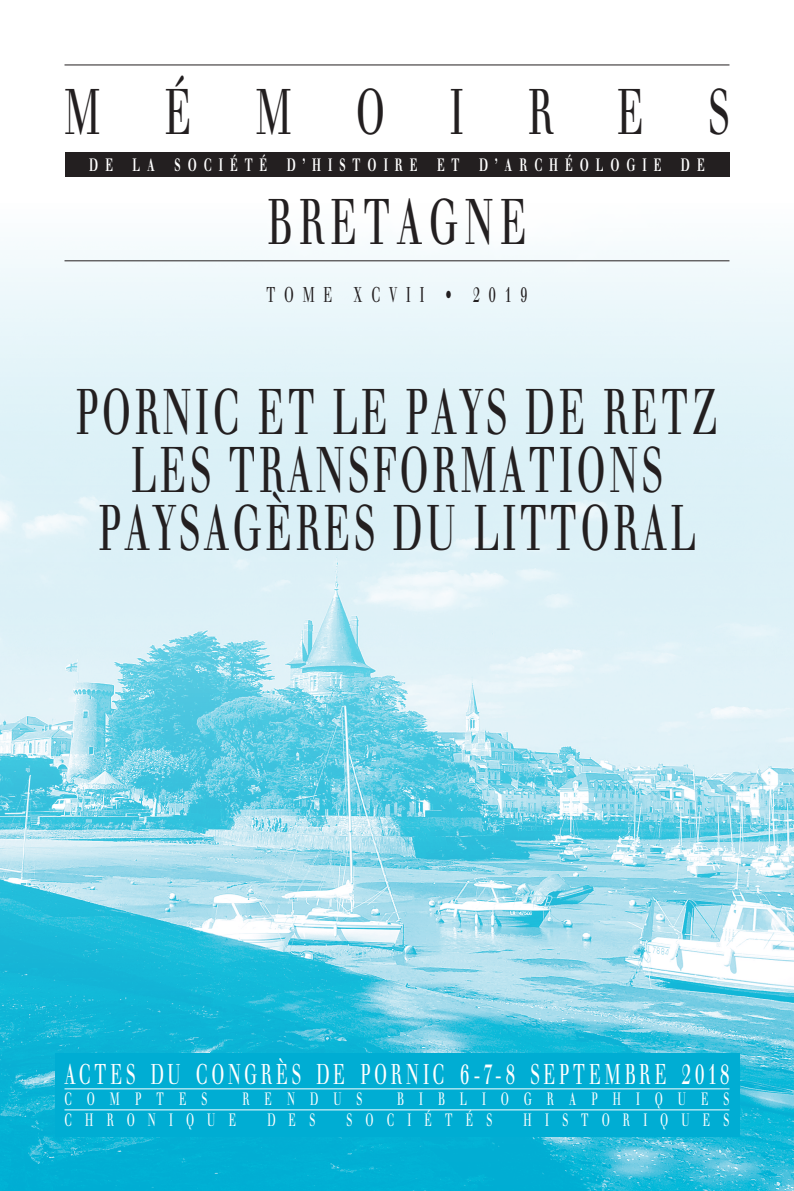
<style>
.page{position:relative;width:794px;height:1191px;background:#fff}
.page>*{position:absolute;margin:0;border:0;box-sizing:border-box;transform-origin:0 0}
.t1{font:63px/57.8px "Walbaum";letter-spacing:.095em;color:#231f20;text-align:center;scale:.6 1}
.t2{font:63px/110.2px "Walbaum";letter-spacing:.94em;color:#231f20;text-align:center;scale:.6 1}
.t3{font:28px "Walbaum";letter-spacing:.22em;color:#fff;scale:.6 1}
.t4{font:21px "Walbaum";letter-spacing:.7em;color:#231f20;scale:.6 1}
.t5{font:700 17.5px "Walbaum";letter-spacing:.665em;color:#fff;scale:.6 1}
.t6{font:17.5px "Walbaum";letter-spacing:1.425em;color:#fff;scale:.6 1}
.t7{font:17.5px "Walbaum";letter-spacing:1.255em;color:#fff;scale:.6 1}
.t8{font:17.5px "Walbaum";letter-spacing:1.3em;color:#fff;scale:.6 1}
.t9{font:17.5px "Walbaum";letter-spacing:1.245em;color:#fff;scale:.6 1}
.t10{font:17.5px "Walbaum";letter-spacing:1.25em;color:#fff;scale:.6 1}
.t11{font:17.5px "Walbaum";letter-spacing:1.44em;color:#fff;scale:.6 1}
</style>
<div class="page">
<img style="left:0;top:246px;width:794px;height:945px">
<div style="left:55px;top:1053px;width:684px;height:83px;background:#00add3"></div>
<hr style="left:64px;top:64px;width:665px;height:1px;background:#231f20">
<hr style="left:64px;top:260px;width:665px;height:1px;background:#231f20">
<hr style="left:64px;top:1088px;width:665px;height:1px;background:#fff">
<hr style="left:64px;top:1109px;width:665px;height:1px;background:#fff">
<div style="left:64px;top:153px;width:665px;height:24px;background:#231f20"></div>
<p class="t2" style="left:64px;top:57px;width:1109px">MÉMOIRES<br>BRETAGNE</p>
<p class="t5" style="left:89px;top:154px;width:1027px">DE LA SOCIÉTÉ D’HISTOIRE ET D’ARCHÉOLOGIE DE</p>
<p class="t4" style="left:266px;top:282px;width:437px">TOME XCVII • 2019</p>
<p class="t1" style="left:76px;top:383px;width:1072px">PORNIC ET LE PAYS DE RETZ<br>LES TRANSFORMATIONS<br>PAYSAGÈRES DU LITTORAL</p>
<p class="t3" style="left:64px;top:1057px;width:1109px">ACTES DU CONGRÈS DE PORNIC 6-7-8 SEPTEMBRE 2018</p>
<p class="t11" style="left:64px;top:1088px;width:240px">COMPTES</p>
<p class="t8" style="left:242px;top:1088px;width:201px">RENDUS</p>
<p class="t6" style="left:397px;top:1088px;width:555px">BIBLIOGRAPHIQUES</p>
<p class="t9" style="left:64px;top:1109px;width:287px">CHRONIQUE</p>
<p class="t8" style="left:267px;top:1109px;width:81px">DES</p>
<p class="t10" style="left:346px;top:1109px;width:245px">SOCIÉTÉS</p>
<p class="t7" style="left:523px;top:1109px;width:344px">HISTORIQUES</p>
</div>
